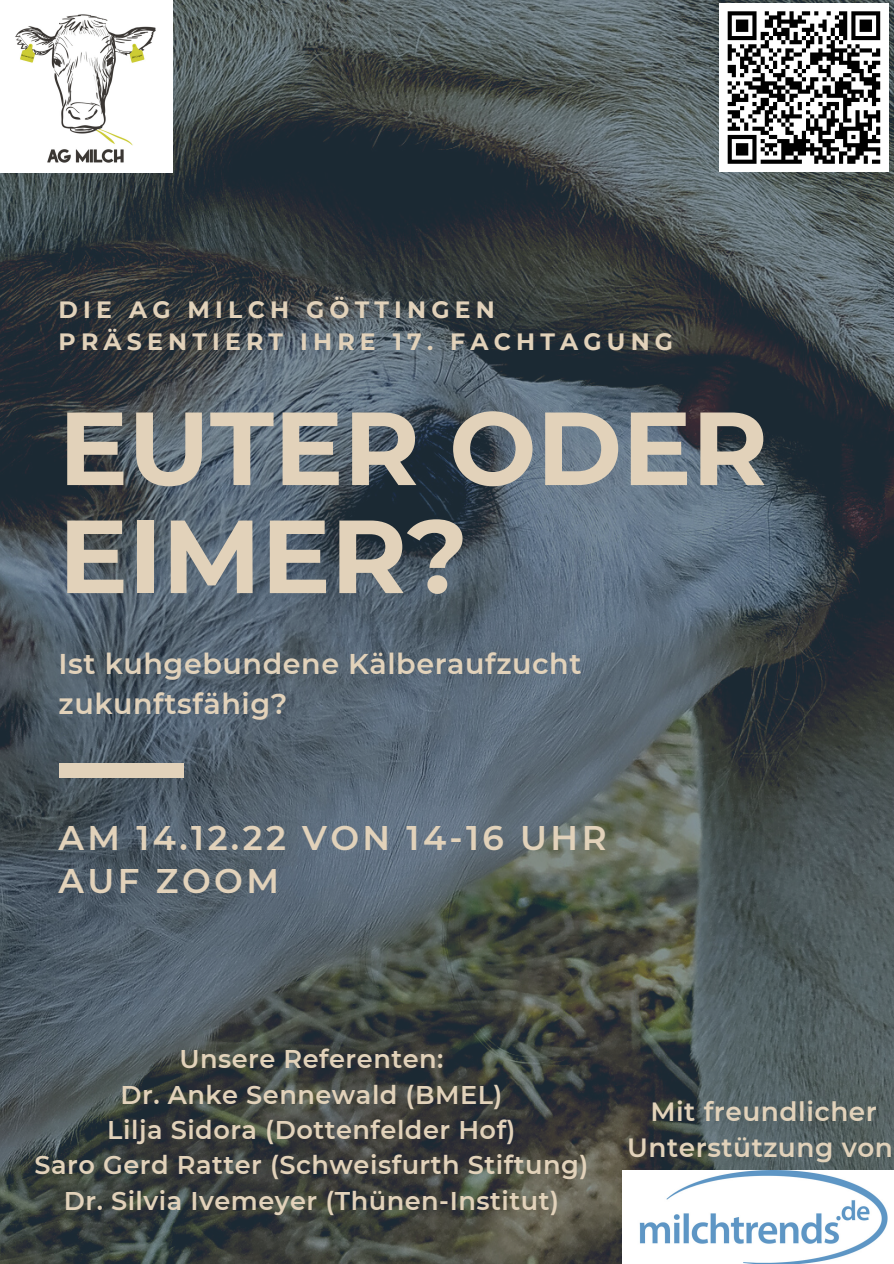
<style>
.page{position:relative;width:894px;height:1264px;background:#fff}
.page>*{position:absolute;margin:0;border:0;box-sizing:border-box;transform-origin:0 0}
.t1{font:700 103.65px/108px "Montserrat";color:#e2d2ba}
.t2{font:600 34.2px/42.8px "Montserrat";letter-spacing:.1em;color:#e2d2ba}
.t3{font:600 28.5px/39.2px "Montserrat";letter-spacing:.02em;color:#e2d2ba}
.t4{font:600 26.4px/36.5px "Montserrat";letter-spacing:.02em;color:#e2d2ba;text-align:center}
.t5{font:600 25.65px/35.4px "Montserrat";letter-spacing:.02em;color:#e2d2ba;text-align:center}
.t6{font:700 23.55px/31.7px "Montserrat";letter-spacing:.22em;color:#e2d2ba}
</style>
<div class="page">
<img style="left:0;top:0;width:893px;height:1263px">
<div style="left:59px;top:763px;width:124px;height:15px;background:#e2d2ba"></div>
<img style="left:622px;top:1170px;width:271px;height:93px">
<img style="left:0;top:0;width:172px;height:172px">
<div style="left:719px;top:3px;width:169px;height:169px;background:#fff"></div>
<svg style="left:727px;top:11px;width:154px;height:153px"></svg>
<p class="t6" style="left:59px;top:294px;width:616px">DIE AG MILCH GÖTTINGEN<br>PRÄSENTIERT IHRE 17. FACHTAGUNG</p>
<h1 class="t1" style="left:59px;top:394px;width:710px">EUTER ODER<br>EIMER?</h1>
<p class="t3" style="left:59px;top:644px;width:524px">Ist kuhgebundene Kälberaufzucht zukunftsfähig?</p>
<h2 class="t2" style="left:59px;top:816px;width:549px">AM 14.12.22 VON 14-16 UHR<br>AUF ZOOM</h2>
<p class="t5" style="left:34px;top:1041px;width:555px">Unsere Referenten:<br>Dr. Anke Sennewald (BMEL)<br>Lilja Sidora (Dottenfelder Hof)<br>Saro Gerd Ratter (Schweisfurth Stiftung)<br>Dr. Silvia Ivemeyer (Thünen-Institut)</p>
<p class="t4" style="left:627px;top:1093px;width:267px">Mit freundlicher<br>Unterstützung von</p>
</div>
